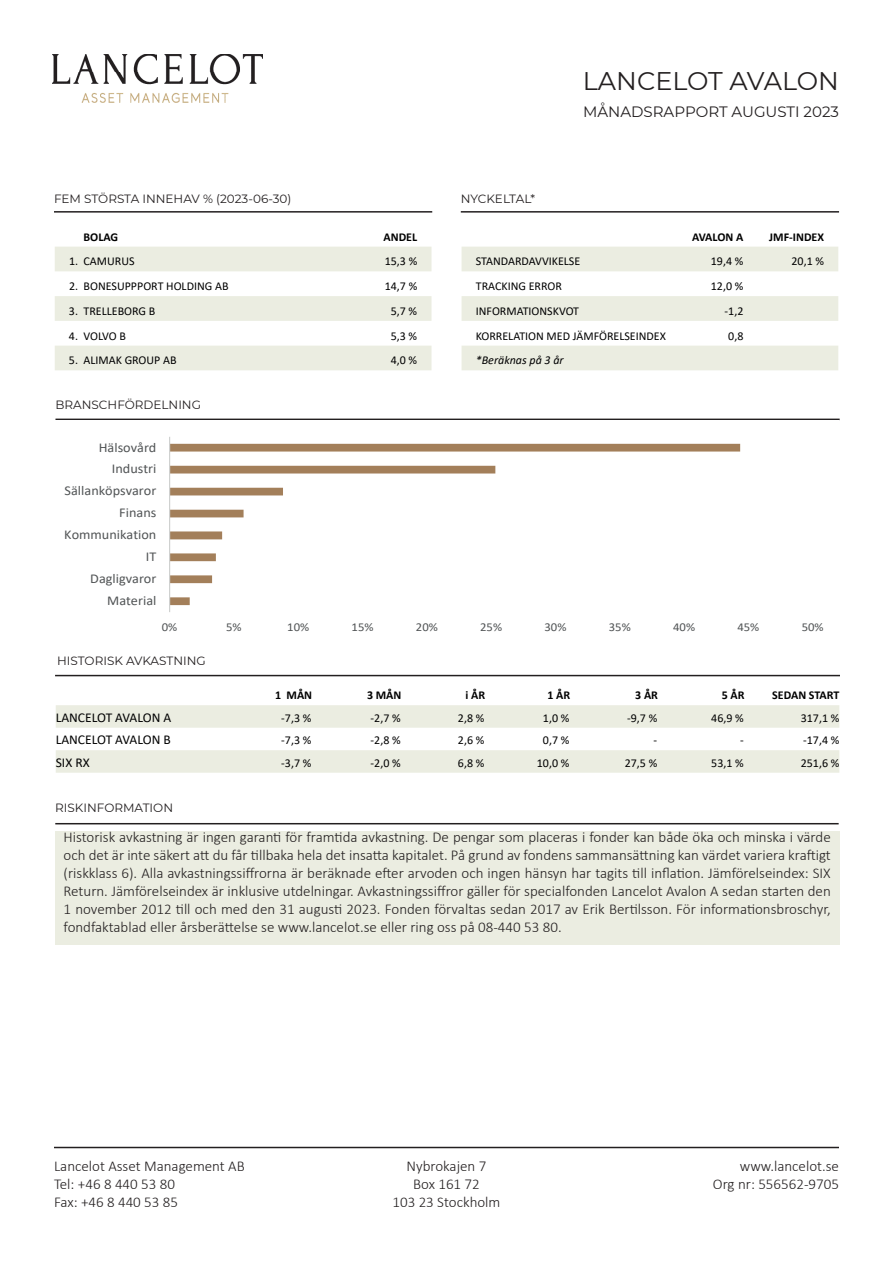
<style>
.page{position:relative;width:893px;height:1263px;background:#fff}
.page>*{position:absolute;margin:0;border:0;box-sizing:border-box;transform-origin:0 0}
.t1{font:25.5px "Montserrat";color:#231f20}
.t2{font:300 15px/18px "Calibri";color:#231f20}
.t3{font:15px "Montserrat";color:#231f20}
.t4{font:13.5px "Calibri";color:#515455;scale:1.05 1}
.t5{font:13.5px "Calibri";color:#000001}
.t6{font:12px "Calibri";color:#000001}
.t7{font:12px "Montserrat";color:#231f20}
.t8{font:700 12px "Calibri";color:#000001}
.t9{font:12px "Calibri";color:#515455;scale:1.05 1}
.t10{font:italic 12px "Calibri";color:#000001}
</style>
<div class="page">
<hr style="left:54px;top:1147px;width:785px;height:1px;background:#231f20">
<svg style="left:55px;top:247px;width:376px;height:123px;fill:#ebede1"></svg>
<hr style="left:54px;top:211px;width:378px;height:2px;background:#231f20">
<svg style="left:462px;top:247px;width:376px;height:123px;fill:#ebede1"></svg>
<hr style="left:461px;top:211px;width:378px;height:2px;background:#231f20">
<hr style="left:55px;top:419px;width:785px;height:1px;background:#231f20">
<div style="left:56px;top:705px;width:783px;height:23px;background:#ebede1"></div>
<div style="left:56px;top:750px;width:783px;height:23px;background:#ebede1"></div>
<hr style="left:55px;top:675px;width:785px;height:1px;background:#231f20">
<div style="left:55px;top:831px;width:784px;height:114px;background:#ebede1"></div>
<hr style="left:55px;top:823px;width:784px;height:1px;background:#231f20">
<img style="left:53px;top:54px;width:209px;height:49px">
<svg style="left:170px;top:444px;width:570px;height:161px"></svg>
<hr style="left:169px;top:437px;width:1px;height:175px;background:#cfd1d0">
<h1 class="t1" style="left:583px;top:63px;width:257px">LANCELOT AVALON</h1>
<p class="t7" style="left:54px;top:190px;width:239px">FEM STÖRSTA INNEHAV % (2023-06-30)</p>
<p class="t8" style="left:84px;top:228px;width:36px">BOLAG</p>
<p class="t8" style="left:384px;top:228px;width:35px">ANDEL</p>
<p class="t6" style="left:69px;top:253px;width:67px">1. CAMURUS</p>
<p class="t6" style="left:385px;top:253px;width:34px">15,3 %</p>
<p class="t6" style="left:69px;top:278px;width:161px">2. BONESUPPPORT HOLDING AB</p>
<p class="t6" style="left:385px;top:278px;width:34px">14,7 %</p>
<p class="t6" style="left:69px;top:303px;width:88px">3. TRELLEBORG B</p>
<p class="t6" style="left:391px;top:303px;width:28px">5,7 %</p>
<p class="t6" style="left:69px;top:327px;width:59px">4. VOLVO B</p>
<p class="t6" style="left:391px;top:327px;width:28px">5,3 %</p>
<p class="t6" style="left:69px;top:352px;width:109px">5. ALIMAK GROUP AB</p>
<p class="t6" style="left:391px;top:352px;width:28px">4,0 %</p>
<p class="t7" style="left:55px;top:396px;width:147px">BRANSCHFÖRDELNING</p>
<p class="t4" style="left:99px;top:438px;width:56px">Hälsovård</p>
<p class="t4" style="left:112px;top:460px;width:44px">Industri</p>
<p class="t4" style="left:65px;top:481px;width:89px">Sällanköpsvaror</p>
<p class="t4" style="left:119px;top:503px;width:37px">Finans</p>
<p class="t4" style="left:64px;top:525px;width:89px">Kommunikation</p>
<p class="t4" style="left:146px;top:547px;width:12px">IT</p>
<p class="t4" style="left:90px;top:569px;width:65px">Dagligvaror</p>
<p class="t4" style="left:107px;top:591px;width:48px">Material</p>
<p class="t7" style="left:461px;top:190px;width:76px">NYCKELTAL*</p>
<p class="t3" style="left:583px;top:101px;width:257px">MÅNADSRAPPORT AUGUSTI 2023</p>
<p class="t8" style="left:692px;top:228px;width:53px">AVALON A</p>
<p class="t8" style="left:769px;top:228px;width:56px">JMF-INDEX</p>
<p class="t6" style="left:476px;top:253px;width:106px">STANDARDAVVIKELSE</p>
<p class="t6" style="left:711px;top:253px;width:34px">19,4 %</p>
<p class="t6" style="left:791px;top:253px;width:34px">20,1 %</p>
<p class="t6" style="left:476px;top:278px;width:88px">TRACKING ERROR</p>
<p class="t6" style="left:711px;top:278px;width:34px">12,0 %</p>
<p class="t6" style="left:476px;top:303px;width:105px">INFORMATIONSKVOT</p>
<p class="t6" style="left:725px;top:303px;width:20px">-1,2</p>
<p class="t6" style="left:476px;top:327px;width:192px">KORRELATION MED JÄMFÖRELSEINDEX</p>
<p class="t6" style="left:728px;top:327px;width:17px">0,8</p>
<p class="t10" style="left:476px;top:352px;width:89px">*Beräknas på 3 år</p>
<p class="t9" style="left:162px;top:619px;width:16px">0%</p>
<p class="t9" style="left:226px;top:619px;width:16px">5%</p>
<p class="t9" style="left:287px;top:619px;width:22px">10%</p>
<p class="t9" style="left:352px;top:619px;width:22px">15%</p>
<p class="t9" style="left:416px;top:619px;width:22px">20%</p>
<p class="t9" style="left:480px;top:619px;width:22px">25%</p>
<p class="t9" style="left:544px;top:619px;width:22px">30%</p>
<p class="t9" style="left:609px;top:619px;width:22px">35%</p>
<p class="t9" style="left:673px;top:619px;width:22px">40%</p>
<p class="t9" style="left:737px;top:619px;width:22px">45%</p>
<p class="t9" style="left:802px;top:619px;width:22px">50%</p>
<p class="t7" style="left:57px;top:653px;width:150px">HISTORISK AVKASTNING</p>
<p class="t8" style="left:275px;top:687px;width:39px">1 MÅN</p>
<p class="t8" style="left:367px;top:687px;width:36px">3 MÅN</p>
<p class="t8" style="left:465px;top:687px;width:21px">i ÅR</p>
<p class="t8" style="left:547px;top:687px;width:24px">1 ÅR</p>
<p class="t8" style="left:635px;top:687px;width:24px">3 ÅR</p>
<p class="t8" style="left:722px;top:687px;width:24px">5 ÅR</p>
<p class="t8" style="left:772px;top:687px;width:69px">SEDAN START</p>
<p class="t5" style="left:56px;top:708px;width:117px">LANCELOT AVALON A</p>
<p class="t6" style="left:281px;top:709px;width:32px">-7,3 %</p>
<p class="t6" style="left:371px;top:709px;width:32px">-2,7 %</p>
<p class="t6" style="left:458px;top:709px;width:28px">2,8 %</p>
<p class="t6" style="left:543px;top:709px;width:28px">1,0 %</p>
<p class="t6" style="left:627px;top:709px;width:32px">-9,7 %</p>
<p class="t6" style="left:711px;top:709px;width:34px">46,9 %</p>
<p class="t6" style="left:801px;top:709px;width:40px">317,1 %</p>
<p class="t5" style="left:56px;top:730px;width:117px">LANCELOT AVALON B</p>
<p class="t6" style="left:281px;top:732px;width:32px">-7,3 %</p>
<p class="t6" style="left:371px;top:732px;width:32px">-2,8 %</p>
<p class="t6" style="left:458px;top:732px;width:28px">2,6 %</p>
<p class="t6" style="left:543px;top:732px;width:28px">0,7 %</p>
<p class="t6" style="left:654px;top:732px;width:5px">-</p>
<p class="t6" style="left:740px;top:732px;width:5px">-</p>
<p class="t6" style="left:803px;top:732px;width:38px">-17,4 %</p>
<p class="t5" style="left:56px;top:753px;width:35px">SIX RX</p>
<p class="t6" style="left:281px;top:754px;width:32px">-3,7 %</p>
<p class="t6" style="left:371px;top:754px;width:32px">-2,0 %</p>
<p class="t6" style="left:458px;top:754px;width:28px">6,8 %</p>
<p class="t6" style="left:537px;top:754px;width:34px">10,0 %</p>
<p class="t6" style="left:625px;top:754px;width:34px">27,5 %</p>
<p class="t6" style="left:711px;top:754px;width:34px">53,1 %</p>
<p class="t6" style="left:801px;top:754px;width:40px">251,6 %</p>
<p class="t7" style="left:55px;top:799px;width:119px">RISKINFORMATION</p>
<p class="t2" style="left:64px;top:828px;width:769px;text-align:justify">Historisk avkastning är ingen garanti för framtida avkastning. De pengar som placeras i fonder kan både öka och minska i värde och det är inte säkert att du får tillbaka hela det insatta kapitalet. På grund av fondens sammansättning kan värdet variera kraftigt (riskklass 6). Alla avkastningssiffrorna är beräknade efter arvoden och ingen hänsyn har tagits till inflation. Jämförelseindex: SIX Return. Jämförelseindex är inklusive utdelningar. Avkastningssiffror gäller för specialfonden Lancelot Avalon A sedan starten den 1 november 2012 till och med den 31 augusti 2023. Fonden förvaltas sedan 2017 av Erik Bertilsson. För informationsbroschyr, fondfaktablad eller årsberättelse se www.lancelot.se eller ring oss på 08-440 53 80.</p>
<p class="t2" style="left:54px;top:1157px;width:192px">Lancelot Asset Management AB<br>Tel: +46 8 440 53 80<br>Fax: +46 8 440 53 85</p>
<p class="t2" style="left:392px;top:1157px;width:109px;text-align:center">Nybrokajen 7<br>Box 161 72<br>103 23 Stockholm</p>
<p class="t2" style="left:713px;top:1157px;width:128px;text-align:right">www.lancelot.se<br>Org nr: 556562-9705</p>
</div>
